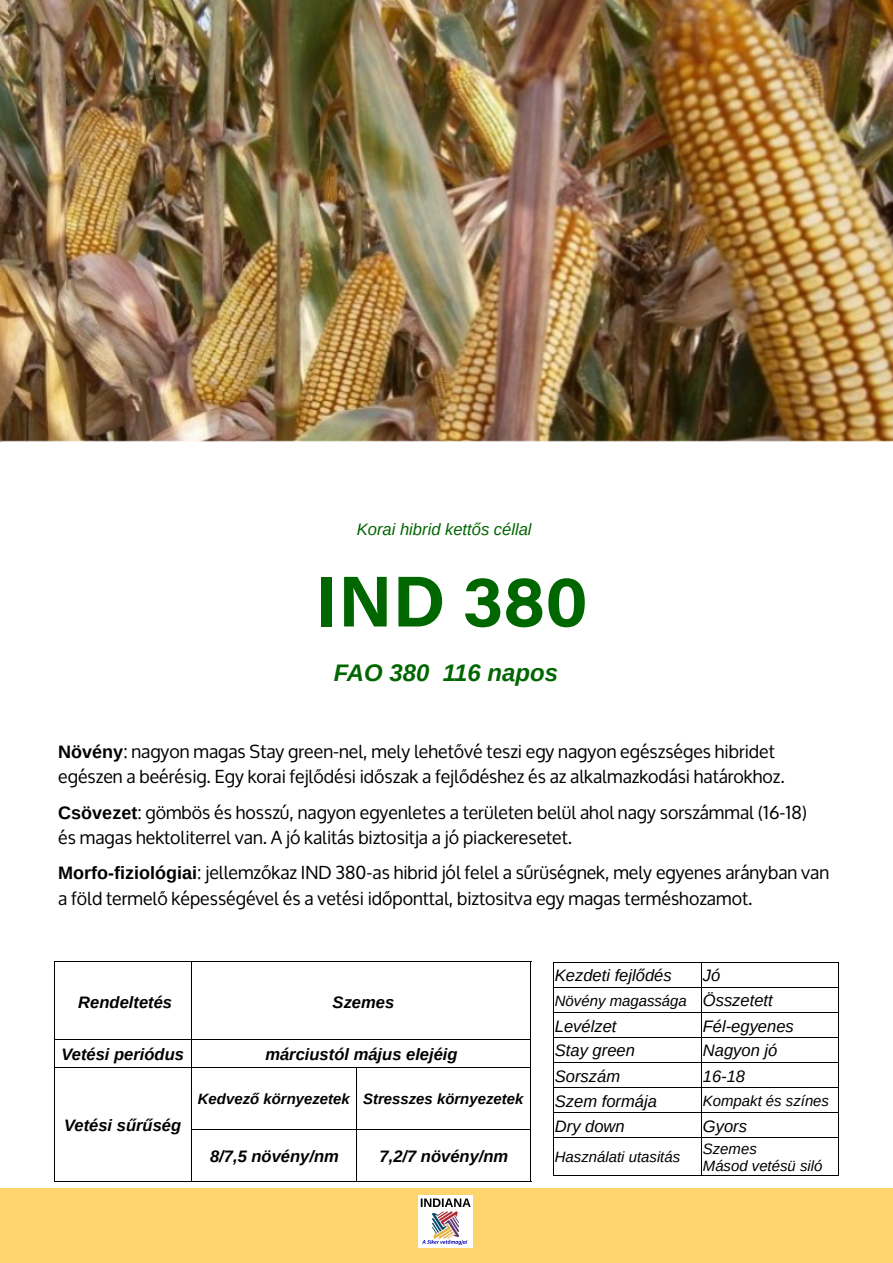
<style>
.page{position:relative;width:893px;height:1263px;background:#fff}
.page>*{position:absolute;margin:0;border:0;box-sizing:border-box;transform-origin:0 0}
.t1{font:700 72px "Acumin Pro";color:#060}
.t2{font:italic 700 24px "Arimo";color:#060}
.t3{font:18px/25.3px "Oxygen";color:#000}
.t4{font:italic 700 16.5px "Arimo";color:#000}
.t5{font:italic 16.5px "Arimo";color:#000}
.t6{font:italic 16.5px "Arimo";color:#060}
.t7{font:italic 15px/17.4px "Arimo";color:#000}
.t8{font:italic 700 15px "Arimo";color:#000}
.s1{font-family:"Arimo";font-weight:700}
.s2{font-size:16.5px}
</style>
<div class="page">
<div style="left:0;top:1188px;width:893px;height:75px;background:#ffd46c"></div>
<img style="left:418px;top:1195px;width:55px;height:52px">
<hr style="left:54px;top:961px;width:1px;height:220px;background:#000">
<hr style="left:191px;top:962px;width:1px;height:219px;background:#000">
<hr style="left:530px;top:961px;width:1px;height:220px;background:#000">
<hr style="left:357px;top:1067px;width:1px;height:114px;background:#000">
<hr style="left:54px;top:961px;width:477px;height:1px;background:#000">
<hr style="left:55px;top:1039px;width:475px;height:1px;background:#000">
<hr style="left:55px;top:1067px;width:475px;height:1px;background:#000">
<hr style="left:54px;top:1180px;width:477px;height:1px;background:#000">
<hr style="left:191px;top:1129px;width:339px;height:1px;background:#000">
<hr style="left:553px;top:962px;width:1px;height:213px;background:#000">
<hr style="left:701px;top:963px;width:1px;height:212px;background:#000">
<hr style="left:838px;top:962px;width:1px;height:213px;background:#000">
<hr style="left:553px;top:962px;width:286px;height:1px;background:#000">
<hr style="left:554px;top:987px;width:285px;height:1px;background:#000">
<hr style="left:554px;top:1012px;width:285px;height:1px;background:#000">
<hr style="left:554px;top:1037px;width:285px;height:1px;background:#000">
<hr style="left:554px;top:1062px;width:285px;height:1px;background:#000">
<hr style="left:554px;top:1087px;width:285px;height:1px;background:#000">
<hr style="left:554px;top:1112px;width:285px;height:1px;background:#000">
<hr style="left:554px;top:1137px;width:285px;height:1px;background:#000">
<hr style="left:553px;top:1175px;width:286px;height:1px;background:#000">
<img style="left:0;top:0;width:893px;height:441px">
<p class="t6" style="left:357px;top:518px;width:176px">Korai hibrid kettős céllal</p>
<h1 class="t1" style="left:316px;top:551px;width:274px">IND 380</h1>
<h2 class="t2" style="left:334px;top:656px;width:226px">FAO 380 116 napos</h2>
<p class="t3" style="left:58px;top:739px;width:728px"><span class="s1">Növény</span>: nagyon magas Stay green-nel, mely lehetővé teszi egy nagyon egészséges hibridet egészen a beérésig. Egy korai fejlődési időszak a fejlődéshez és az alkalmazkodási határokhoz.</p>
<p class="t3" style="left:58px;top:800px;width:750px"><span class="s1">Csövezet</span>: gömbös és hosszú, nagyon egyenletes a területen belül ahol nagy sorszámmal (16-18) és magas hektoliterrel van. A jó kalitás biztositja a jó piackeresetet.</p>
<p class="t3" style="left:58px;top:860px;width:772px"><span class="s1">Morfo-fiziológiai</span>: jellemzőkaz IND 380-as hibrid jól felel a sűrüségnek, mely egyenes arányban van a föld termelő képességével és a vetési időponttal, biztositva egy magas terméshozamot.</p>
<p class="t4" style="left:78px;top:990px;width:95px">Rendeltetés</p>
<p class="t4" style="left:333px;top:990px;width:63px">Szemes</p>
<p class="t4" style="left:61px;top:1043px;width:124px">Vetési periódus</p>
<p class="t4" style="left:265px;top:1043px;width:194px">márciustól május elejéig</p>
<p class="t4" style="left:64px;top:1114px;width:119px">Vetési sűrűség</p>
<p class="t8" style="left:198px;top:1089px;width:327px">Kedvező környezetek Stresszes környezetek</p>
<p class="t4" style="left:210px;top:1145px;width:130px">8/7,5 növény/nm</p>
<p class="t4" style="left:380px;top:1145px;width:130px">7,2/7 növény/nm</p>
<p class="t5" style="left:555px;top:965px;width:118px">Kezdeti fejlődés</p>
<p class="t5" style="left:703px;top:965px;width:19px">Jó</p>
<p class="t7" style="left:555px;top:992px;width:219px">Növény magassága <span class="s2">Összetett</span></p>
<p class="t5" style="left:555px;top:1015px;width:63px">Levélzet</p>
<p class="t5" style="left:703px;top:1015px;width:93px">Fél-egyenes</p>
<p class="t5" style="left:555px;top:1040px;width:82px">Stay green</p>
<p class="t5" style="left:703px;top:1040px;width:76px">Nagyon jó</p>
<p class="t5" style="left:555px;top:1065px;width:67px">Sorszám</p>
<p class="t5" style="left:703px;top:1065px;width:44px">16-18</p>
<p class="t5" style="left:555px;top:1090px;width:104px">Szem formája</p>
<p class="t7" style="left:703px;top:1092px;width:128px">Kompakt és színes</p>
<p class="t5" style="left:555px;top:1115px;width:71px">Dry down</p>
<p class="t5" style="left:703px;top:1115px;width:46px">Gyors</p>
<p class="t7" style="left:555px;top:1148px;width:127px">Használati utasitás</p>
<p class="t7" style="left:703px;top:1139px;width:121px">Szemes<br>Másod vetésü siló</p>
</div>
